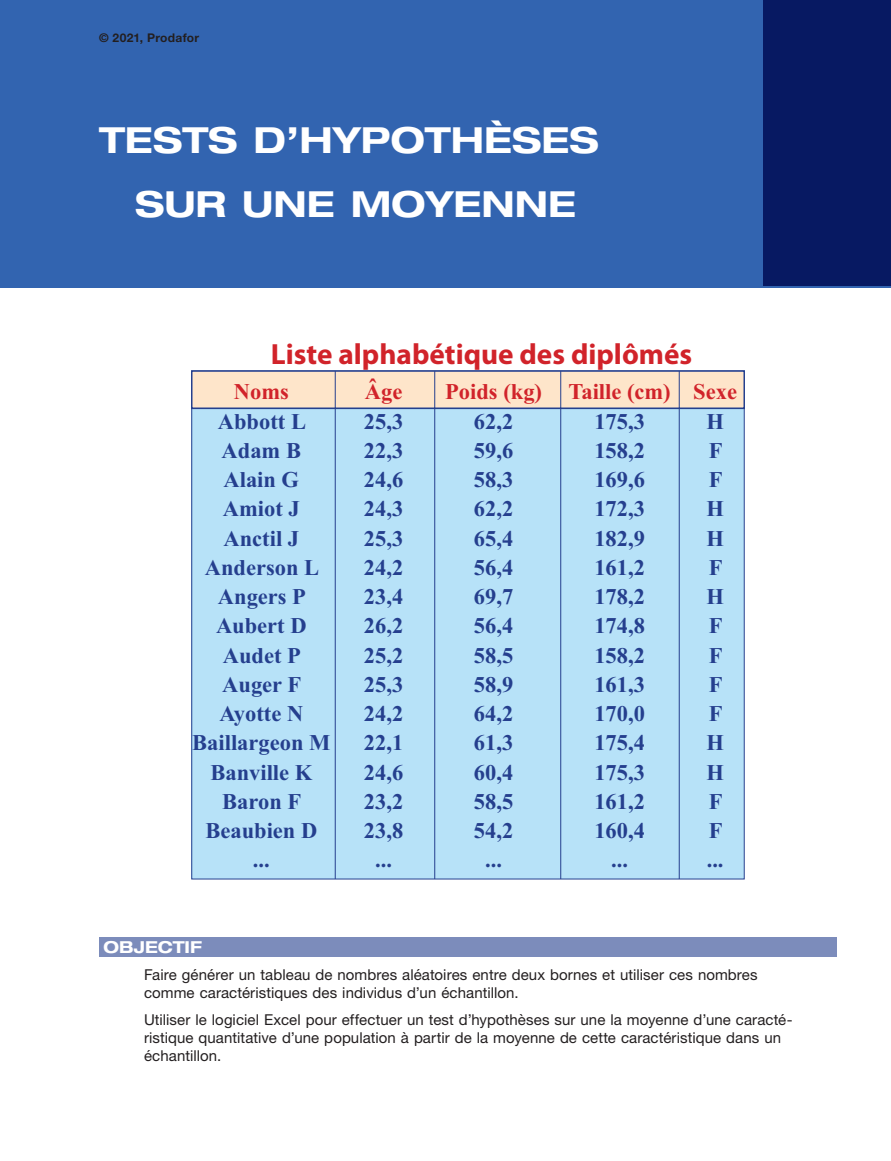
<style>
.page{position:relative;width:891px;height:1161px;background:#fff}
.page>*{position:absolute;margin:0;border:0;box-sizing:border-box;transform-origin:0 0}
.t1{font:700 expanded 36px "Helvetica Neue LT Std";color:#fff}
.t2{font:700 29.25px "Myriad Pro";color:#d1232a}
.t3{font:700 22.5px/29.2px "Times New Roman";color:#253f8e;text-align:center}
.D_1_OBJECTIFS_titre{font:700 expanded 16.5px "Helvetica Neue LT Std";color:#fff}
.D_2_OBJECTIFS_tx{font:15px/18px "Helvetica Neue LT Std";letter-spacing:.005em;color:#231f20}
.t4{font:700 12px "Helvetica Neue LT Std";letter-spacing:.02em;color:#231f20}
.s1{color:#d1232a}
</style>
<div class="page">
<div style="left:0;top:0;width:891px;height:288px;background:#3264b0"></div>
<div style="left:763px;top:0;width:128px;height:286px;background:#071962"></div>
<div style="left:99px;top:937px;width:738px;height:20px;background:#7c8cbb"></div>
<div style="left:192px;top:371px;width:552px;height:508px;background:#b7e2f8"></div>
<div style="left:192px;top:371px;width:552px;height:37px;background:#fee5ca"></div>
<div style="left:191px;top:370px;width:554px;height:39px;border:2px solid #25408f"></div>
<hr style="left:192px;top:408px;width:552px;height:1px;background:#253f8e">
<hr style="left:335px;top:371px;width:1px;height:508px;background:#253f8e">
<hr style="left:434px;top:371px;width:1px;height:508px;background:#253f8e">
<hr style="left:560px;top:371px;width:1px;height:508px;background:#253f8e">
<hr style="left:679px;top:371px;width:1px;height:508px;background:#253f8e">
<p class="t4" style="left:99px;top:31px;width:102px">© 2021, Prodafor</p>
<p class="t1" style="left:99px;top:118px;width:501px">TESTS D’HYPOTHÈSES</p>
<p class="t1" style="left:135px;top:182px;width:443px">SUR UNE MOYENNE</p>
<p class="t2" style="left:271px;top:335px;width:423px">Liste alphabétique des diplômés</p>
<p class="t3" style="left:192px;top:377px;width:140px"><span class="s1">Noms<br></span>Abbott L<br>Adam B<br>Alain G<br>Amiot J<br>Anctil J<br>Anderson L<br>Angers P<br>Aubert D<br>Audet P<br>Auger F<br>Ayotte N<br>Baillargeon M<br>Banville K<br>Baron F<br>Beaubien D<br>...</p>
<p class="t3" style="left:364px;top:377px;width:41px"><span class="s1">Âge<br></span>25,3<br>22,3<br>24,6<br>24,3<br>25,3<br>24,2<br>23,4<br>26,2<br>25,2<br>25,3<br>24,2<br>22,1<br>24,6<br>23,2<br>23,8 ...</p>
<p class="t3" style="left:445px;top:377px;width:98px"><span class="s1">Poids (kg)<br></span>62,2<br>59,6<br>58,3<br>62,2<br>65,4<br>56,4<br>69,7<br>56,4<br>58,5<br>58,9<br>64,2<br>61,3<br>60,4<br>58,5<br>54,2<br>...</p>
<p class="t3" style="left:569px;top:377px;width:104px"><span class="s1">Taille (cm)<br></span>175,3<br>158,2<br>169,6<br>172,3<br>182,9<br>161,2<br>178,2<br>174,8<br>158,2<br>161,3<br>170,0<br>175,4<br>175,3<br>161,2<br>160,4<br>...</p>
<p class="t3" style="left:693px;top:377px;width:45px"><span class="s1">Sexe<br></span>H<br>F<br>F<br>H<br>H<br>F<br>H<br>F<br>F<br>F<br>F<br>H<br>H<br>F<br>F<br>...</p>
<p class="D_1_OBJECTIFS_titre" style="left:104px;top:937px;width:100px">OBJECTIF</p>
<p class="D_2_OBJECTIFS_tx" style="left:144px;top:966px;width:615px">Faire générer un tableau de nombres aléatoires entre deux bornes et utiliser ces nombres comme caractéristiques des individus d’un échantillon.</p>
<p class="D_2_OBJECTIFS_tx" style="left:144px;top:1010px;width:650px">Utiliser le logiciel Excel pour effectuer un test d’hypothèses sur une la moyenne d’une caracté&shy;ristique quantitative d’une population à partir de la moyenne de cette caractéristique dans un échantillon.</p>
</div>
